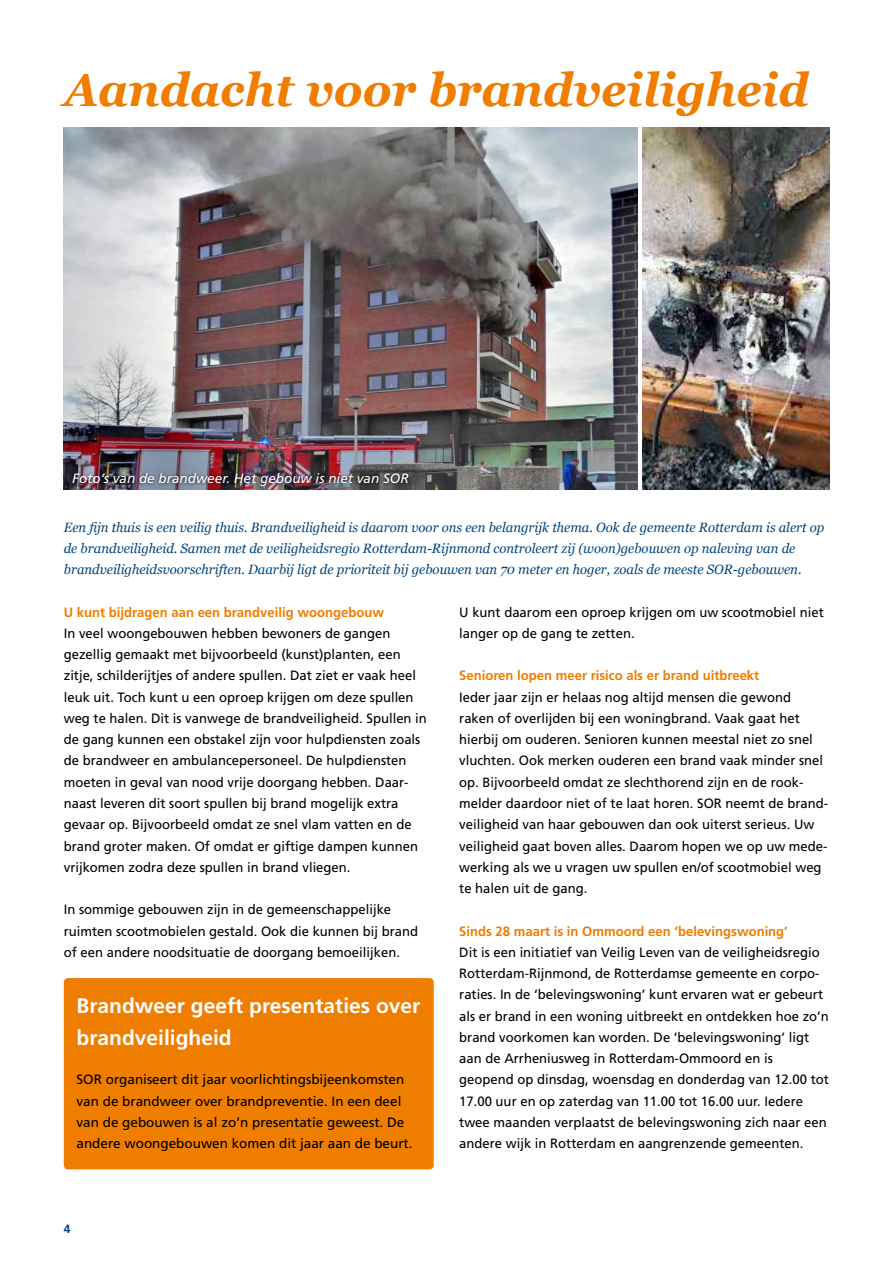
<style>
.page{position:relative;width:893px;height:1263px;background:#fff}
.page>*{position:absolute;margin:0;border:0;box-sizing:border-box;transform-origin:0 0}
.t1{font:italic 700 46.5px "Georgia";color:#ef7d00}
.t2{font:700 21px/32px "Frutiger LT Std";color:#fff}
.t3{font:13.5px/21.3px "Frutiger LT Std";color:#000}
.t4{font:italic 13.5px/21.3px "Georgia";color:#00447e}
.t5{font:700 13.5px "Frutiger LT Std";color:#ef7d00}
.t6{font:italic 13.5px "Frutiger LT Std";color:#fff}
.t7{font:700 12px "Frutiger LT Std";color:#00447e}
</style>
<div class="page">
<img style="left:642px;top:128px;width:187px;height:361px">
<div style="left:64px;top:978px;width:370px;height:191px;background:#ef7d00;border-radius:4px"></div>
<img style="left:64px;top:128px;width:574px;height:361px">
<div style="left:69px;top:470px;width:343px;height:19px;background:#000;opacity:.75"></div>
<h1 class="t1" style="left:64px;top:56px;width:746px">Aandacht voor brandveiligheid</h1>
<p class="t6" style="left:72px;top:471px;width:338px">Foto’s van de brandweer. Het gebouw is niet van SOR</p>
<p class="t4" style="left:64px;top:516px;width:762px">Een fijn thuis is een veilig thuis. Brandveiligheid is daarom voor ons een belangrijk thema. Ook de gemeente Rotterdam is alert op de brandveiligheid. Samen met de veiligheidsregio Rotterdam-Rijnmond controleert zij (woon)gebouwen op naleving van de brandveiligheidsvoorschriften. Daarbij ligt de prioriteit bij gebouwen van 70 meter en hoger, zoals de meeste SOR-gebouwen.</p>
<p class="t5" style="left:64px;top:604px;width:322px">U kunt bijdragen aan een brandveilig woongebouw</p>
<p class="t3" style="left:64px;top:623px;width:365px">In veel woongebouwen hebben bewoners de gangen gezellig gemaakt met bijvoorbeeld (kunst)planten, een zitje, schilderijtjes of andere spullen. Dat ziet er vaak heel leuk uit. Toch kunt u een oproep krijgen om deze spullen weg te halen. Dit is vanwege de brandveiligheid. Spullen in de gang kunnen een obstakel zijn voor hulpdiensten zoals de brandweer en ambulancepersoneel. De hulpdiensten moeten in geval van nood vrije doorgang hebben. Daar&shy;naast leveren dit soort spullen bij brand mogelijk extra gevaar op. Bijvoorbeeld omdat ze snel vlam vatten en de brand groter maken. Of omdat er giftige dampen kunnen vrijkomen zodra deze spullen in brand vliegen.</p>
<p class="t3" style="left:64px;top:899px;width:356px">In sommige gebouwen zijn in de gemeenschappelijke ruimten scootmobielen gestald. Ook die kunnen bij brand of een andere noodsituatie de doorgang bemoeilijken.</p>
<p class="t3" style="left:459px;top:601px;width:366px">U kunt daarom een oproep krijgen om uw scootmobiel niet langer op de gang te zetten.</p>
<p class="t5" style="left:459px;top:668px;width:302px">Senioren lopen meer risico als er brand uitbreekt</p>
<p class="t3" style="left:459px;top:686px;width:370px">Ieder jaar zijn er helaas nog altijd mensen die gewond raken of overlijden bij een woningbrand. Vaak gaat het hierbij om ouderen. Senioren kunnen meestal niet zo snel vluchten. Ook merken ouderen een brand vaak minder snel op. Bijvoorbeeld omdat ze slechthorend zijn en de rook&shy;melder daardoor niet of te laat horen. SOR neemt de brand&shy;veiligheid van haar gebouwen dan ook uiterst serieus. Uw veiligheid gaat boven alles. Daarom hopen we op uw mede&shy;werking als we u vragen uw spullen en/of scootmobiel weg te halen uit de gang.</p>
<p class="t5" style="left:459px;top:923px;width:330px">Sinds 28 maart is in Ommoord een ‘belevingswoning’</p>
<p class="t3" style="left:459px;top:941px;width:371px">Dit is een initiatief van Veilig Leven van de veiligheidsregio Rotterdam-Rijnmond, de Rotterdamse gemeente en corpo&shy;raties. In de ‘belevingswoning’ kunt ervaren wat er gebeurt als er brand in een woning uitbreekt en ontdekken hoe zo’n brand voorkomen kan worden. De ‘belevingswoning’ ligt aan de Arrheniusweg in Rotterdam-Ommoord en is geopend op dinsdag, woensdag en donderdag van 12.00 tot 17.00 uur en op zaterdag van 11.00 tot 16.00 uur. Iedere twee maanden verplaatst de belevingswoning zich naar een andere wijk in Rotterdam en aangrenzende gemeenten.</p>
<h2 class="t2" style="left:77px;top:990px;width:345px">Brandweer geeft presentaties over brandveiligheid</h2>
<p class="t3" style="left:77px;top:1069px;width:338px">SOR organiseert dit jaar voorlichtingsbijeenkomsten van de brandweer over brandpreventie. In een deel van de gebouwen is al zo’n presentatie geweest. De andere woongebouwen komen dit jaar aan de beurt.</p>
<p class="t7" style="left:64px;top:1222px;width:8px">4</p>
</div>
